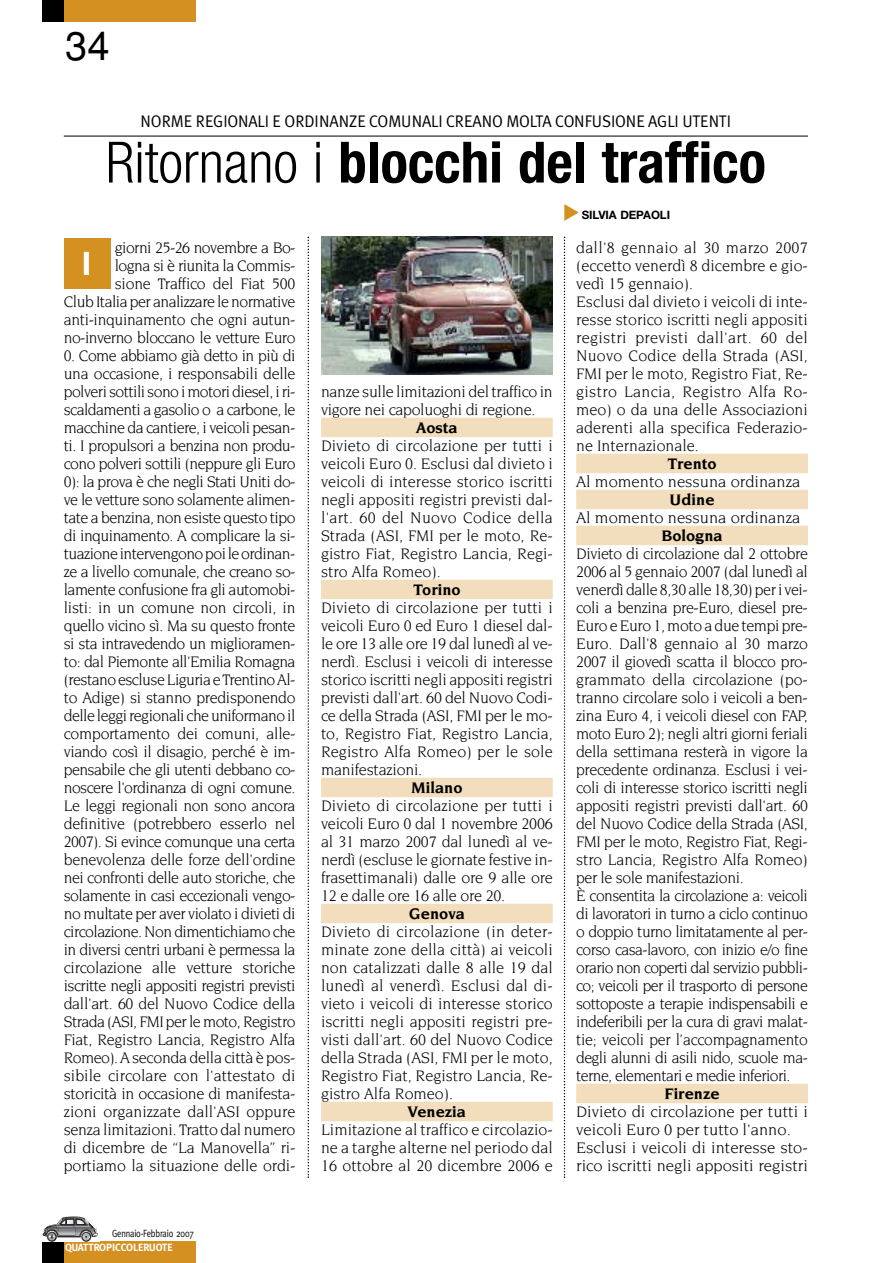
<style>
.page{position:relative;width:893px;height:1263px;background:#fff}
.page>*{position:absolute;margin:0;border:0;box-sizing:border-box;transform-origin:0 0}
.t1{font:700 condensed 57px "Helvetica Neue";color:#000}
.t2{font:39.9px "Helvetica";color:#000}
.t3{font:700 32.4px "Helvetica Neue";color:#fff}
.t4{font:16.8px "Meta Plus Normal";letter-spacing:-.01em;color:#000}
.t5{font:16.5px/18px "Novarese";letter-spacing:-.02em;color:#000;text-align:right;scale:.96 1}
.t6{font:16.5px/18px "Novarese";letter-spacing:-.02em;color:#000;text-align:justify}
.t7{font:16.5px/18px "Novarese";color:#000}
.t8{font:700 16.5px "Novarese";color:#000}
.t9{font:700 11.55px "Helvetica Neue";letter-spacing:-.005em;color:#000}
.t10{font:10.5px "Meta";letter-spacing:-.02em;color:#000;scale:.82 1}
.t11{font:700 10.5px "Meta";color:#fff}
.s1{font-weight:300}
</style>
<div class="page">
<div style="left:321px;top:418px;width:232px;height:19px;background:#f2debc"></div>
<div style="left:321px;top:580px;width:232px;height:19px;background:#f2debc"></div>
<div style="left:321px;top:778px;width:232px;height:19px;background:#f2debc"></div>
<div style="left:321px;top:904px;width:232px;height:19px;background:#f2debc"></div>
<div style="left:321px;top:1102px;width:232px;height:19px;background:#f2debc"></div>
<svg style="left:564px;top:204px;width:15px;height:17px"></svg>
<div style="left:64px;top:238px;width:47px;height:50px;background:#d49021"></div>
<svg style="left:564px;top:237px;width:1px;height:941px"></svg>
<svg style="left:308px;top:237px;width:1px;height:941px"></svg>
<div style="left:43px;top:0;width:21px;height:21px;background:#000"></div>
<div style="left:64px;top:0;width:132px;height:21px;background:#d49021"></div>
<div style="left:43px;top:1242px;width:21px;height:21px;background:#000"></div>
<div style="left:64px;top:1242px;width:132px;height:21px;background:#d49021"></div>
<svg style="left:43px;top:1216px;width:55px;height:25px"></svg>
<div style="left:576px;top:454px;width:232px;height:19px;background:#f2debc"></div>
<div style="left:576px;top:490px;width:232px;height:19px;background:#f2debc"></div>
<div style="left:576px;top:526px;width:232px;height:19px;background:#f2debc"></div>
<div style="left:576px;top:1084px;width:232px;height:19px;background:#f2debc"></div>
<hr style="left:64px;top:136px;width:744px;height:1px;background:#000">
<img style="left:321px;top:236px;width:232px;height:139px">
<h2 class="t2" style="left:65px;top:23px;width:46px">34</h2>
<p class="t4" style="left:141px;top:111px;width:592px">NORME REGIONALI E ORDINANZE COMUNALI CREANO MOLTA CONFUSIONE AGLI UTENTI</p>
<h1 class="t1" style="left:106px;top:142px;width:662px"><span class="s1">Ritornano i</span> blocchi del traffico</h1>
<p class="t5" style="left:64px;top:239px;width:243px">giorni 25-26 novembre a Bo-<br>logna si è riunita la Commis-<br>sione Traffico del Fiat 500<br>Club Italia per analizzare le normative anti-inquinamento che ogni autun&shy;no-inverno bloccano le vetture Euro</p>
<p class="t5" style="left:64px;top:347px;width:243px;text-align:justify">0. Come abbiamo già detto in più di una occasione, i responsabili delle polveri sottili sono i motori diesel, i ri&shy;scaldamenti a gasolio o a carbone, le macchine da cantiere, i veicoli pesan&shy;ti. I propulsori a benzina non produ&shy;cono polveri sottili (neppure gli Euro 0): la prova è che negli Stati Uniti do&shy;ve le vetture sono solamente alimen&shy;tate a benzina, non esiste questo tipo di inquinamento. A complicare la si&shy;tuazioneintervengonopoileordinan&shy;ze a livello comunale, che creano so&shy;lamente confusione fra gli automobi&shy;listi: in un comune non circoli, in quello vicino sì. Ma su questo fronte si sta intravedendo un miglioramen&shy;to: dal Piemonte all'Emilia Romagna (restanoescluseLiguriaeTrentinoAl&shy;to Adige) si stanno predisponendo delle leggi regionali che uniformano il comportamento dei comuni, alle&shy;viando così il disagio, perché è im&shy;pensabile che gli utenti debbano co&shy;noscere l'ordinanza di ogni comune.<br>Le leggi regionali non sono ancora definitive (potrebbero esserlo nel 2007). Si evince comunque una certa benevolenza delle forze dell'ordine nei confronti delle auto storiche, che solamente in casi eccezionali vengo&shy;no multate per aver violato i divieti di circolazione. Non dimentichiamo che in diversi centri urbani è permessa la circolazione alle vetture storiche iscritte negli appositi registri previsti dall'art. 60 del Nuovo Codice della Strada (ASI, FMI per le moto, Registro Fiat, Registro Lancia, Registro Alfa Romeo).A seconda della città è pos&shy;sibile circolare con l'attestato di storicità in occasione di manifesta&shy;zioni organizzate dall'ASI oppure senza limitazioni. Tratto dal numero di dicembre de “La Manovella” ri&shy;portiamo la situazione delle ordi-</p>
<h3 class="t3" style="left:82px;top:243px;width:11px">I</h3>
<p class="t10" style="left:112px;top:1227px;width:101px">Gennaio-Febbraio 2007</p>
<p class="t11" style="left:65px;top:1242px;width:109px">QUATTROPICCOLERUOTE</p>
<p class="t6" style="left:321px;top:383px;width:233px">nanze sulle limitazioni del traffico in vigore nei capoluoghi di regione.</p>
<p class="t8" style="left:416px;top:421px;width:43px">Aosta</p>
<p class="t6" style="left:321px;top:437px;width:233px">Divieto di circolazione per tutti i veicoli Euro 0. Esclusi dal divieto i veicoli di interesse storico iscritti negli appositi registri previsti dal&shy;l'art. 60 del Nuovo Codice della Strada (ASI, FMI per le moto, Re&shy;gistro Fiat, Registro Lancia, Regi&shy;stro Alfa Romeo).</p>
<p class="t8" style="left:413px;top:583px;width:49px">Torino</p>
<p class="t6" style="left:321px;top:599px;width:233px">Divieto di circolazione per tutti i veicoli Euro 0 ed Euro 1 diesel dal&shy;le ore 13 alle ore 19 dal lunedì al ve&shy;nerdì. Esclusi i veicoli di interesse storico iscritti negli appositi registri previsti dall'art. 60 del Nuovo Codi&shy;ce della Strada (ASI, FMI per le mo&shy;to, Registro Fiat, Registro Lancia, Registro Alfa Romeo) per le sole manifestazioni.</p>
<p class="t8" style="left:411px;top:781px;width:53px">Milano</p>
<p class="t6" style="left:321px;top:797px;width:233px">Divieto di circolazione per tutti i veicoli Euro 0 dal 1 novembre 2006 al 31 marzo 2007 dal lunedì al ve&shy;nerdì (escluse le giornate festive in&shy;frasettimanali) dalle ore 9 alle ore 12 e dalle ore 16 alle ore 20.</p>
<p class="t8" style="left:409px;top:907px;width:57px">Genova</p>
<p class="t6" style="left:321px;top:923px;width:233px">Divieto di circolazione (in deter&shy;minate zone della città) ai veicoli non catalizzati dalle 8 alle 19 dal lunedì al venerdì. Esclusi dal di&shy;vieto i veicoli di interesse storico iscritti negli appositi registri pre&shy;visti dall'art. 60 del Nuovo Codice della Strada (ASI, FMI per le moto, Registro Fiat, Registro Lancia, Re&shy;gistro Alfa Romeo).</p>
<p class="t8" style="left:408px;top:1105px;width:60px">Venezia</p>
<p class="t6" style="left:321px;top:1121px;width:233px">Limitazione al traffico e circolazio&shy;ne a targhe alterne nel periodo dal 16 ottobre al 20 dicembre 2006 e</p>
<p class="t9" style="left:582px;top:208px;width:90px">SILVIA DEPAOLI</p>
<p class="t7" style="left:576px;top:239px;width:233px">dall'8 gennaio al 30 marzo 2007 (eccetto venerdì 8 dicembre e gio&shy;vedì 15 gennaio).<br>Esclusi dal divieto i veicoli di inte&shy;resse storico iscritti negli appositi registri previsti dall'art. 60 del<br>Nuovo Codice della Strada (ASI,<br>FMI per le moto, Registro Fiat, Re&shy;gistro Lancia, Registro Alfa Ro&shy;meo) o da una delle Associazioni aderenti alla specifica Federazio&shy;ne Internazionale.</p>
<p class="t8" style="left:668px;top:457px;width:50px">Trento</p>
<p class="t7" style="left:576px;top:473px;width:226px">Al momento nessuna ordinanza</p>
<p class="t8" style="left:670px;top:493px;width:46px">Udine</p>
<p class="t7" style="left:576px;top:509px;width:226px">Al momento nessuna ordinanza</p>
<p class="t8" style="left:661px;top:529px;width:63px">Bologna</p>
<p class="t5" style="left:576px;top:545px;width:243px;text-align:left">Divieto di circolazione dal 2 ottobre 2006 al 5 gennaio 2007 (dal lunedì al venerdìdalle 8,30 alle 18,30)peri vei&shy;coli a benzina pre-Euro, diesel pre-Euro e Euro 1, moto a due tempi pre-Euro. Dall'8 gennaio al 30 marzo 2007 il giovedì scatta il blocco pro&shy;grammato della circolazione (po&shy;tranno circolare solo i veicoli a ben&shy;zina Euro 4, i veicoli diesel con FAP, moto Euro 2); negli altri giorni feriali della settimana resterà in vigore la precedente ordinanza. Esclusi i vei&shy;coli di interesse storico iscritti negli appositi registri previsti dall'art. 60 del Nuovo Codice della Strada (ASI, FMI per le moto, Registro Fiat, Regi&shy;stro Lancia, Registro Alfa Romeo) per le sole manifestazioni.<br>È consentita la circolazione a: veicoli di lavoratori in turno a ciclo continuo o doppio turno limitatamente al per&shy;corso casa-lavoro, con inizio e/o fine orario non coperti dal servizio pubbli&shy;co; veicoli per il trasporto di persone sottoposte a terapie indispensabili e indeferibili per la cura di gravi malat&shy;tie; veicoli per l’accompagnamento degli alunni di asili nido, scuole ma&shy;terne, elementari e medie inferiori.</p>
<p class="t8" style="left:665px;top:1087px;width:57px">Firenze</p>
<p class="t7" style="left:576px;top:1103px;width:233px">Divieto di circolazione per tutti i veicoli Euro 0 per tutto l'anno.<br>Esclusi i veicoli di interesse sto&shy;rico iscritti negli appositi registri</p>
</div>
